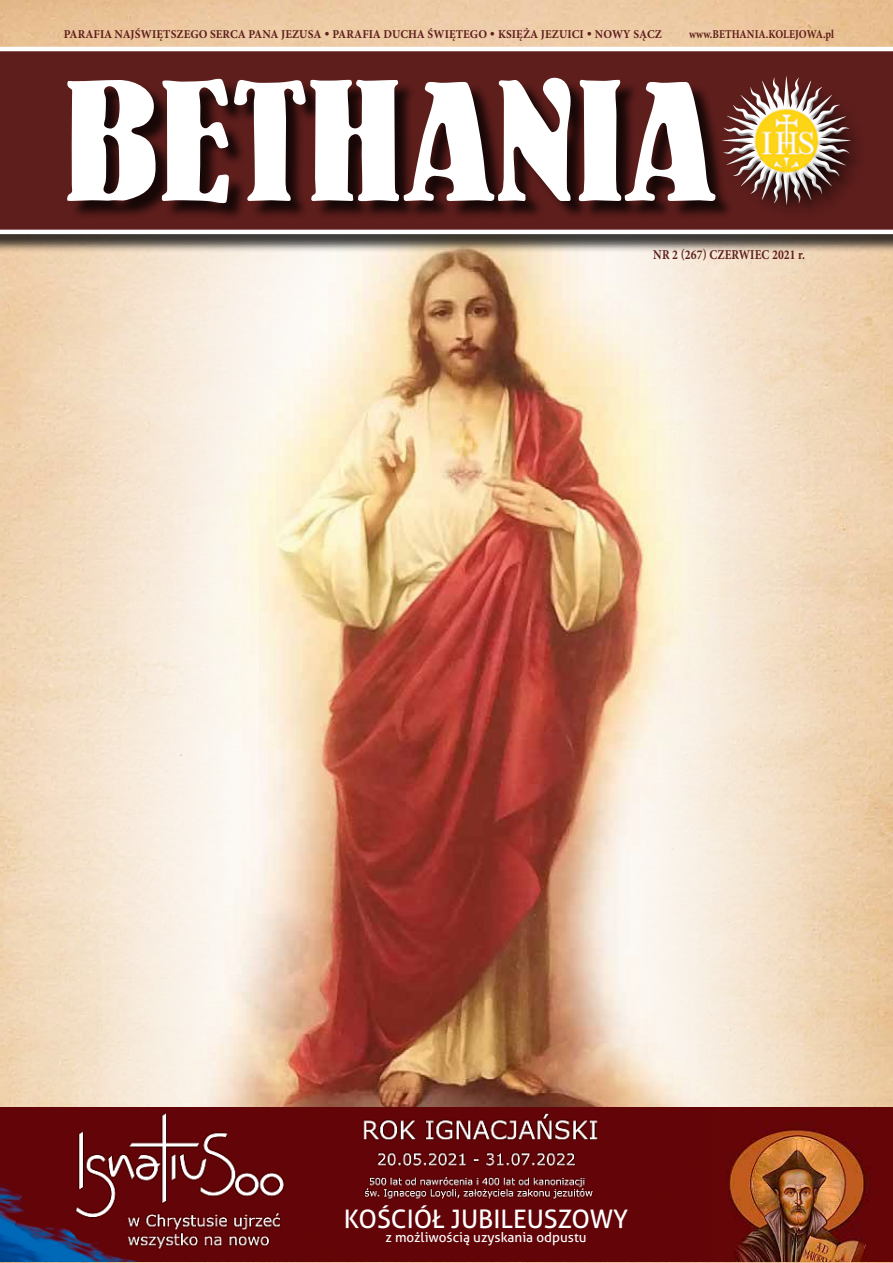
<style>
.page{position:relative;width:893px;height:1263px;background:#fff}
.page>*{position:absolute;margin:0;border:0;box-sizing:border-box;transform-origin:0 0}
.t1{font:148.8px "EFN Morus Nigra";color:#fff;scale:1.15 1}
.t2{font:25.5px "Aller";color:#fff}
.t3{font:13.5px "Aller";color:#fff}
.t4{font:700 13.5px "Minion Pro";letter-spacing:.01em;color:#5d1e1c;scale:.86 1}
.t5{font:700 12px "Minion Pro";letter-spacing:.01em;color:#5d1e1c;scale:.95 1}
.t6{font:700 12px "Minion Pro";letter-spacing:.01em;color:#5d1e1c;scale:.86 1}
.s1{font-family:"Switzer PSEFN"}
</style>
<div class="page">
<img style="left:0;top:253px;width:893px;height:854px">
<div style="left:0;top:49px;width:893px;height:204px;background:#000;opacity:.75"></div>
<svg style="left:0;top:49px;width:893px;height:185px;background:#6f3735"></svg>
<div style="left:70px;top:80px;width:664px;height:141px;background:#000;opacity:.75"></div>
<div style="left:727px;top:81px;width:140px;height:140px;background:#5d1e1c"></div>
<div style="left:723px;top:76px;width:130px;height:131px;background:#000;opacity:.5"></div>
<img style="left:0;top:1107px;width:292px;height:155px">
<div style="left:292px;top:1107px;width:422px;height:155px;background:#630508"></div>
<img style="left:714px;top:1107px;width:179px;height:155px">
<img style="left:357px;top:1113px;width:258px;height:109px">
<p class="t5" style="left:64px;top:26px;width:631px">PARAFIA NAJŚWIĘTSZEGO SERCA PANA JEZUSA <span class="s1">•</span> PARAFIA DUCHA ŚWIĘTEGO <span class="s1">•</span> KSIĘŻA JEZUICI <span class="s1">•</span> NOWY SĄCZ</p>
<p class="t6" style="left:689px;top:26px;width:170px">WWW.BETHANIA.KOLEJOWA.PL</p>
<h1 class="t1" style="left:64px;top:52px;width:569px">BETHANIA</h1>
<p class="t4" style="left:653px;top:245px;width:178px">NR 2 (267) CZERWIEC 2021 R.</p>
<h2 class="t2" style="left:344px;top:1203px;width:286px">Kościół Jubileuszowy</h2>
<p class="t3" style="left:385px;top:1229px;width:203px">z możliwością uzyskania odpustu</p>
</div>
